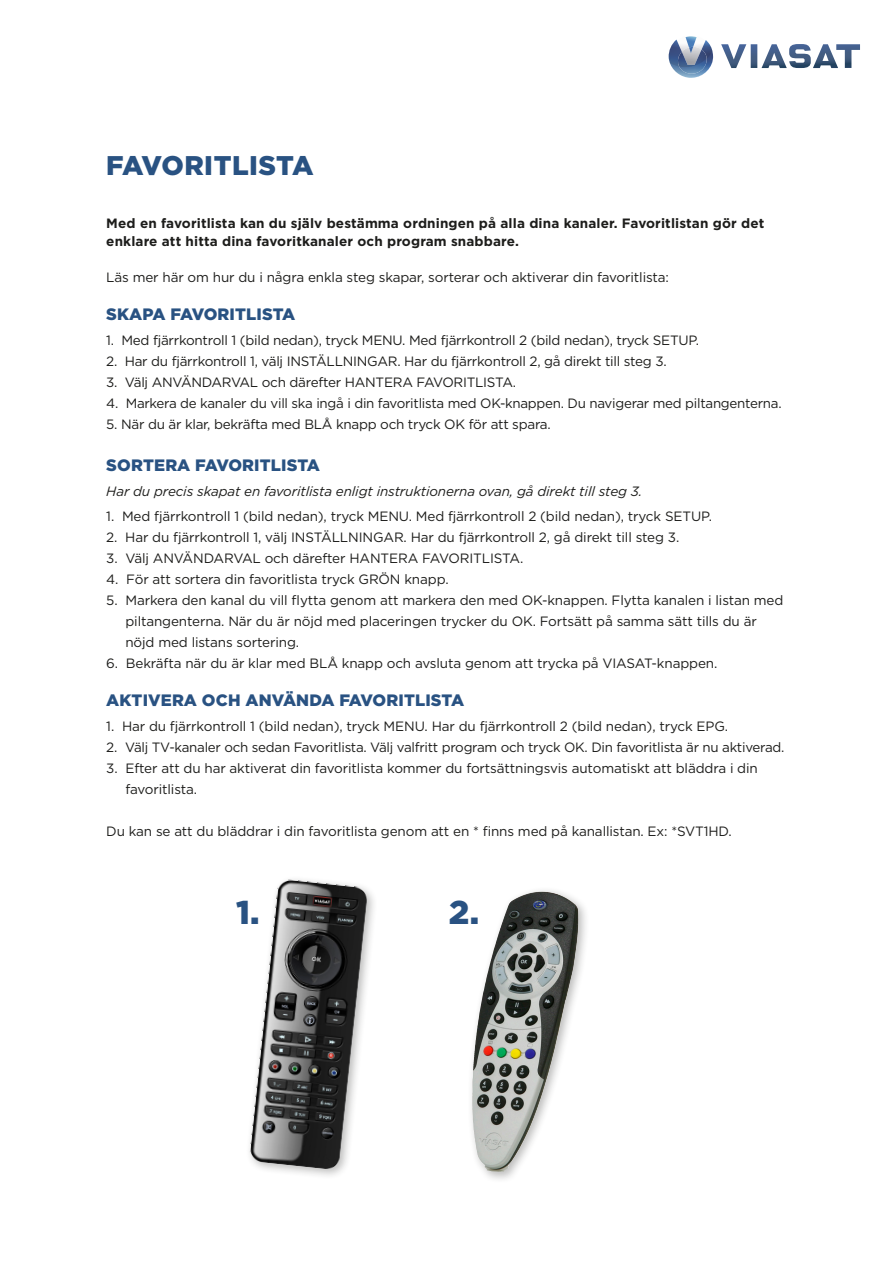
<style>
.page{position:relative;width:893px;height:1263px;background:#fff}
.page>*{position:absolute;margin:0;border:0;box-sizing:border-box;transform-origin:0 0}
.t1{font:900 33px "Gotham";color:#295282}
.t2{font:900 27px "Gotham";letter-spacing:.02em;color:#295282}
.t3{font:900 16.5px "Gotham";letter-spacing:.01em;color:#295282}
.t4{font:13.5px/21px "Gotham";letter-spacing:-.01em;color:#1d1d1b}
.t5{font:700 13.5px/18px "Gotham";letter-spacing:.01em;color:#1d1d1b}
.t6{font:italic 13.5px "Gotham";letter-spacing:-.01em;color:#1d1d1b}
</style>
<div class="page">
<svg style="left:668px;top:36px;width:45px;height:42px"></svg>
<img style="left:677px;top:49px;width:31px;height:25px">
<svg style="left:721px;top:44px;width:139px;height:24px"></svg>
<div style="left:467px;top:886px;width:123px;height:297px;background:#1d1d1b;opacity:.3"></div>
<img style="left:472px;top:891px;width:70px;height:203px">
<img style="left:249px;top:879px;width:121px;height:293px">
<h2 class="t2" style="left:106px;top:147px;width:209px">FAVORITLISTA</h2>
<p class="t5" style="left:106px;top:214px;width:660px">Med en favoritlista kan du själv bestämma ordningen på alla dina kanaler. Favoritlistan gör det enklare att hitta dina favoritkanaler och program snabbare.</p>
<p class="t4" style="left:106px;top:266px;width:564px">Läs mer här om hur du i några enkla steg skapar, sorterar och aktiverar din favoritlista:</p>
<p class="t3" style="left:106px;top:302px;width:191px">SKAPA FAVORITLISTA</p>
<p class="t4" style="left:106px;top:329px;width:594px">1. Med fjärrkontroll 1 (bild nedan), tryck MENU. Med fjärrkontroll 2 (bild nedan), tryck SETUP.</p>
<p class="t4" style="left:106px;top:350px;width:562px">2. Har du fjärrkontroll 1, välj INSTÄLLNINGAR. Har du fjärrkontroll 2, gå direkt till steg 3.</p>
<p class="t4" style="left:106px;top:371px;width:411px">3. Välj ANVÄNDARVAL och därefter HANTERA FAVORITLISTA.</p>
<p class="t4" style="left:106px;top:392px;width:677px">4. Markera de kanaler du vill ska ingå i din favoritlista med OK-knappen. Du navigerar med piltangenterna.</p>
<p class="t4" style="left:106px;top:413px;width:446px">5. När du är klar, bekräfta med BLÅ knapp och tryck OK för att spara.</p>
<p class="t3" style="left:106px;top:454px;width:215px">SORTERA FAVORITLISTA</p>
<p class="t6" style="left:106px;top:483px;width:537px">Har du precis skapat en favoritlista enligt instruktionerna ovan, gå direkt till steg 3.</p>
<p class="t4" style="left:106px;top:506px;width:607px">1. Med fjärrkontroll 1 (bild nedan), tryck MENU. Med fjärrkontroll 2 (bild nedan), tryck SETUP.</p>
<p class="t4" style="left:106px;top:527px;width:574px">2. Har du fjärrkontroll 1, välj INSTÄLLNINGAR. Har du fjärrkontroll 2, gå direkt till steg 3.</p>
<p class="t4" style="left:106px;top:548px;width:419px">3. Välj ANVÄNDARVAL och därefter HANTERA FAVORITLISTA.</p>
<p class="t4" style="left:106px;top:569px;width:344px">4. För att sortera din favoritlista tryck GRÖN knapp.</p>
<p class="t4" style="left:125px;top:590px;width:659px;text-indent:-19px">5. Markera den kanal du vill flytta genom att markera den med OK-knappen. Flytta kanalen i listan med piltangenterna. När du är nöjd med placeringen trycker du OK. Fortsätt på samma sätt tills du är nöjd med listans sortering.</p>
<p class="t4" style="left:106px;top:653px;width:612px">6. Bekräfta när du är klar med BLÅ knapp och avsluta genom att trycka på VIASAT-knappen.</p>
<p class="t3" style="left:106px;top:689px;width:359px">AKTIVERA OCH ANVÄNDA FAVORITLISTA</p>
<p class="t4" style="left:106px;top:716px;width:623px">1. Har du fjärrkontroll 1 (bild nedan), tryck MENU. Har du fjärrkontroll 2 (bild nedan), tryck EPG.</p>
<p class="t4" style="left:106px;top:737px;width:679px">2. Välj TV-kanaler och sedan Favoritlista. Välj valfritt program och tryck OK. Din favoritlista är nu aktiverad.</p>
<p class="t4" style="left:125px;top:758px;width:634px;text-indent:-19px">3. Efter att du har aktiverat din favoritlista kommer du fortsättningsvis automatiskt att bläddra i din favoritlista.</p>
<p class="t4" style="left:106px;top:821px;width:627px">Du kan se att du bläddrar i din favoritlista genom att en * finns med på kanallistan. Ex: *SVT1HD.</p>
<h1 class="t1" style="left:236px;top:889px;width:25px">1.</h1>
<h1 class="t1" style="left:449px;top:889px;width:32px">2.</h1>
</div>
